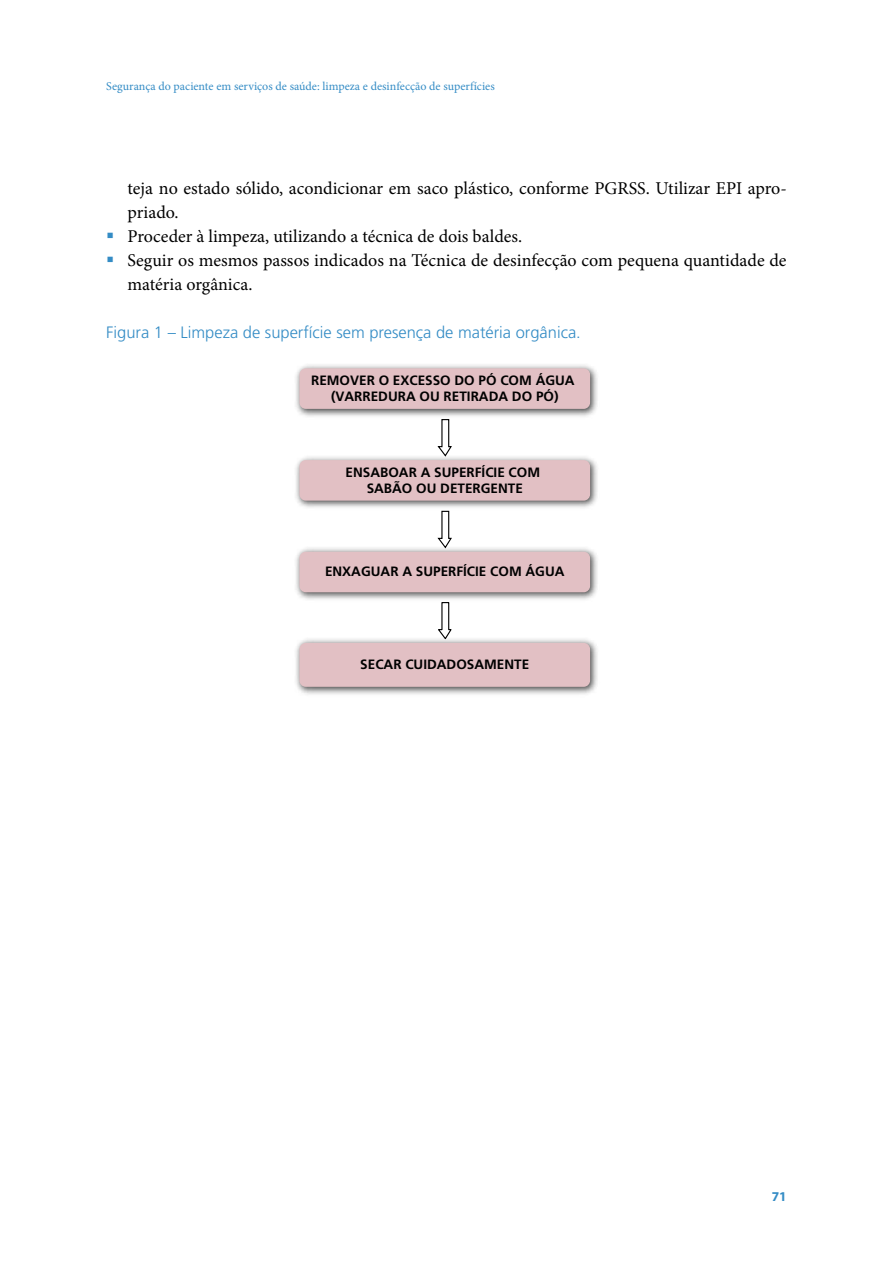
<style>
.page{position:relative;width:893px;height:1263px;background:#fff}
.page>*{position:absolute;margin:0;border:0;box-sizing:border-box;transform-origin:0 0}
.t1{font:18px/24px "Minion Pro";color:#000}
.t2{font:300 16.5px "Frutiger LT Std";color:#348cc5}
.t3{font:700 13.5px/16.2px "Frutiger LT Std";color:#000;text-align:center}
.t4{font:700 13.5px "Myriad Pro";color:#348cc5}
.t5{font:12px "Minion Pro";color:#348cc5}
</style>
<div class="page">
<img style="left:296px;top:639px;width:302px;height:56px">
<div style="left:299px;top:643px;width:291px;height:44px;background:#e2c0c4;border-radius:6px"></div>
<img style="left:296px;top:548px;width:302px;height:52px">
<div style="left:299px;top:552px;width:291px;height:40px;background:#e2c0c4;border-radius:6px"></div>
<img style="left:296px;top:457px;width:302px;height:51px">
<div style="left:299px;top:460px;width:291px;height:41px;background:#e2c0c4;border-radius:6px"></div>
<svg style="left:437px;top:510px;width:16px;height:39px"></svg>
<img style="left:296px;top:365px;width:302px;height:52px">
<div style="left:299px;top:368px;width:291px;height:41px;background:#e2c0c4;border-radius:6px"></div>
<svg style="left:437px;top:419px;width:16px;height:39px"></svg>
<svg style="left:437px;top:602px;width:16px;height:39px"></svg>
<p class="t5" style="left:106px;top:79px;width:390px">Segurança do paciente em serviços de saúde: limpeza e desinfecção de superfícies</p>
<p class="t1" style="left:128px;top:176px;width:661px">teja no estado sólido, acondicionar em saco plástico, conforme PGRSS. Utilizar EPI apro&shy;priado.<br>Proceder à limpeza, utilizando a técnica de dois baldes.<br>Seguir os mesmos passos indicados na Técnica de desinfecção com pequena quantidade de matéria orgânica.</p>
<p class="t2" style="left:106px;top:323px;width:476px">Figura 1 – Limpeza de superfície sem presença de matéria orgânica.</p>
<p class="t3" style="left:311px;top:372px;width:265px">REMOVER O EXCESSO DO PÓ COM ÁGUA (VARREDURA OU RETIRADA DO PÓ)</p>
<p class="t3" style="left:346px;top:464px;width:196px">ENSABOAR A SUPERFÍCIE COM<br>SABÃO OU DETERGENTE</p>
<p class="t3" style="left:325px;top:564px;width:241px">ENXAGUAR A SUPERFÍCIE COM ÁGUA</p>
<p class="t3" style="left:360px;top:656px;width:170px">SECAR CUIDADOSAMENTE</p>
<p class="t4" style="left:772px;top:1188px;width:16px">71</p>
</div>
